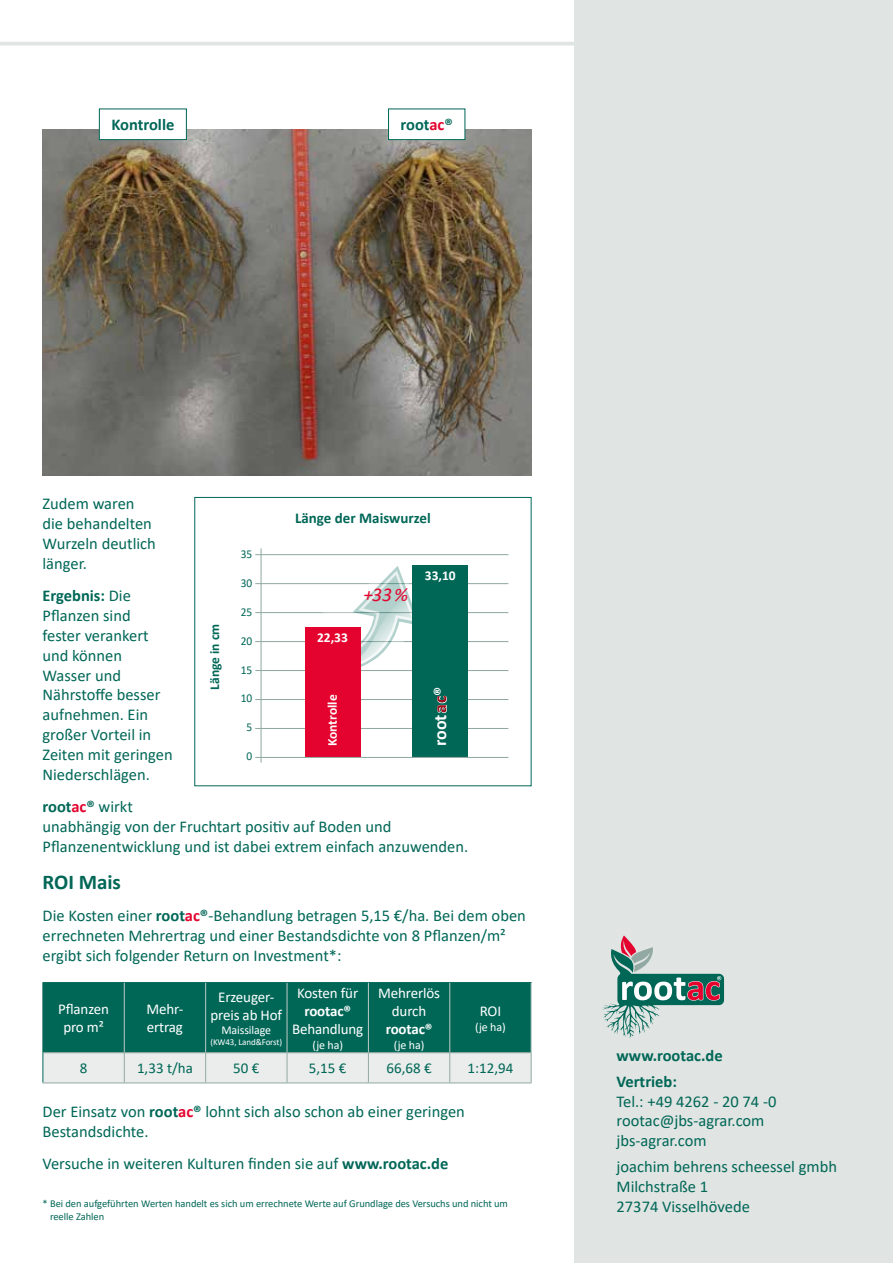
<style>
.page{position:relative;width:893px;height:1263px;background:#fff}
.page>*{position:absolute;margin:0;border:0;box-sizing:border-box;transform-origin:0 0}
.t1{font:700 21px "Calibri";color:#006757}
.t2{font:italic 19.5px "Calibri";color:#e4032e}
.t3{font:700 18px "Calibri";color:#fff}
.t4{font:16.5px/19.8px "Calibri";color:#006757}
.t5{font:700 16.5px/26.2px "Calibri";color:#006757}
.t6{font:15px/18px "Calibri";letter-spacing:-.01em;color:#fff;text-align:center}
.t7{font:15px "Calibri";color:#006757}
.t8{font:700 15px "Calibri";color:#006757}
.t9{font:700 15px "Calibri";letter-spacing:-.01em;color:#fff}
.t10{font:700 13.5px "Calibri";color:#fff}
.t11{font:700 13.5px "Calibri";color:#006757}
.t12{font:12px "Calibri";letter-spacing:-.01em;color:#fff}
.t13{font:12px "Calibri";letter-spacing:-.01em;color:#006757;scale:.95 1}
.t14{font:10.5px/12.6px "Calibri";letter-spacing:-.005em;color:#006757}
.t15{font:9px "Calibri";letter-spacing:-.01em;color:#fff}
.s1{color:#e4032e}
.s2{font-weight:700}
.s3{font-weight:700;color:#e4032e}
</style>
<div class="page">
<div style="left:574px;top:0;width:319px;height:1263px;background:#e0e4e2"></div>
<hr style="left:0;top:42px;width:893px;height:3px;background:#e0e4e2">
<svg style="left:602px;top:935px;width:122px;height:103px"></svg>
<hr style="left:255px;top:612px;width:253px;height:1px;background:#91a9a2">
<hr style="left:255px;top:554px;width:253px;height:1px;background:#91a9a2">
<hr style="left:255px;top:699px;width:253px;height:1px;background:#91a9a2">
<hr style="left:255px;top:641px;width:253px;height:1px;background:#91a9a2">
<hr style="left:255px;top:583px;width:253px;height:1px;background:#91a9a2">
<hr style="left:255px;top:728px;width:253px;height:1px;background:#91a9a2">
<hr style="left:255px;top:670px;width:253px;height:1px;background:#91a9a2">
<svg style="left:284px;top:565px;width:150px;height:129px"></svg>
<hr style="left:261px;top:548px;width:1px;height:215px;background:#91a9a2">
<div style="left:305px;top:628px;width:55px;height:129px;background:#e4032e"></div>
<div style="left:413px;top:566px;width:55px;height:191px;background:#006757"></div>
<hr style="left:255px;top:757px;width:253px;height:1px;background:#91a9a2">
<img style="left:43px;top:130px;width:488px;height:346px">
<div style="left:99px;top:109px;width:87px;height:31px;background:#fff"></div>
<div style="left:99px;top:108px;width:88px;height:32px;border:1px solid #006757"></div>
<div style="left:388px;top:109px;width:77px;height:31px;background:#fff"></div>
<div style="left:388px;top:108px;width:77px;height:32px;border:1px solid #006757"></div>
<svg style="left:43px;top:982px;width:489px;height:101px;background:#468e83"></svg>
<hr style="left:43px;top:1082px;width:81px;height:1px;background:#91a9a2">
<hr style="left:124px;top:1082px;width:82px;height:1px;background:#91a9a2">
<hr style="left:206px;top:1082px;width:81px;height:1px;background:#91a9a2">
<hr style="left:287px;top:1082px;width:81px;height:1px;background:#91a9a2">
<hr style="left:368px;top:1082px;width:82px;height:1px;background:#91a9a2">
<hr style="left:450px;top:1082px;width:81px;height:1px;background:#91a9a2">
<p class="t5" style="left:111px;top:112px;width:65px">Kontrolle</p>
<p class="t5" style="left:401px;top:112px;width:54px">root<span class="s1">ac</span>®</p>
<p class="t4" style="left:43px;top:494px;width:115px">Zudem waren die behandelten<br>Wurzeln deutlich länger.</p>
<p class="t4" style="left:43px;top:586px;width:132px"><span class="s2">Ergebnis:</span> Die<br>Pflanzen sind fester verankert und können<br>Wasser und<br>Nährstoffe besser aufnehmen. Ein großer Vorteil in<br>Zeiten mit geringen<br>Niederschlägen.</p>
<p class="t4" style="left:43px;top:796px;width:427px"><span class="s2">root</span><span class="s3">ac</span><span class="s2">®</span> wirkt<br>unabhängig von der Fruchtart positiv auf Boden und<br>Pflanzenentwicklung und ist dabei extrem einfach anzuwenden.</p>
<p class="t8" style="left:295px;top:507px;width:137px">Länge der Maiswurzel</p>
<p class="t13" style="left:241px;top:545px;width:14px">35</p>
<p class="t13" style="left:241px;top:574px;width:14px">30</p>
<p class="t13" style="left:241px;top:603px;width:14px">25</p>
<p class="t13" style="left:241px;top:632px;width:14px">20</p>
<p class="t13" style="left:241px;top:661px;width:14px">15</p>
<p class="t13" style="left:241px;top:690px;width:14px">10</p>
<p class="t13" style="left:247px;top:719px;width:8px">5</p>
<p class="t13" style="left:247px;top:748px;width:8px">0</p>
<p class="t10" style="left:425px;top:566px;width:32px">33,10</p>
<p class="t2" style="left:363px;top:581px;width:46px">+ 33 %</p>
<p class="t11" style="left:205px;top:690px;width:67px;rotate:-90deg">Länge in cm</p>
<p class="t10" style="left:317px;top:628px;width:32px">22,33</p>
<p class="t10" style="left:323px;top:746px;width:53px;rotate:-90deg">Kontrolle</p>
<p class="t3" style="left:428px;top:746px;width:61px;rotate:-90deg">rootac®</p>
<p class="t1" style="left:43px;top:867px;width:80px">ROI Mais</p>
<p class="t4" style="left:43px;top:905px;width:485px">Die Kosten einer <span class="s2">root</span><span class="s3">ac</span><span class="s2">®</span>-Behandlung betragen 5,15 €/ha. Bei dem oben errechneten Mehrertrag und einer Bestandsdichte von 8 Pflanzen/m² ergibt sich folgender Return on Investment*:</p>
<p class="t6" style="left:58px;top:1000px;width:52px">Pflanzen pro m²</p>
<p class="t6" style="left:146px;top:1000px;width:38px;text-align:left">Mehr&shy;ertrag</p>
<p class="t6" style="left:210px;top:987px;width:73px">Erzeuger&shy;preis ab Hof</p>
<p class="t12" style="left:221px;top:1022px;width:51px">Maissilage</p>
<p class="t15" style="left:210px;top:1036px;width:73px">(KW43, Land&amp;Forst)</p>
<p class="t6" style="left:297px;top:984px;width:63px">Kosten für</p>
<p class="t9" style="left:304px;top:1000px;width:48px">rootac®</p>
<p class="t6" style="left:292px;top:1020px;width:73px">Behandlung</p>
<p class="t12" style="left:312px;top:1036px;width:32px">(je ha)</p>
<p class="t6" style="left:378px;top:984px;width:63px">Mehrerlös durch</p>
<p class="t9" style="left:386px;top:1018px;width:48px">rootac®</p>
<p class="t12" style="left:394px;top:1036px;width:32px">(je ha)</p>
<p class="t6" style="left:480px;top:1002px;width:23px">ROI</p>
<p class="t12" style="left:475px;top:1018px;width:32px">(je ha)</p>
<p class="t7" style="left:80px;top:1058px;width:9px">8</p>
<p class="t7" style="left:137px;top:1058px;width:57px">1,33 t/ha</p>
<p class="t7" style="left:233px;top:1058px;width:28px">50 €</p>
<p class="t7" style="left:309px;top:1058px;width:39px">5,15 €</p>
<p class="t7" style="left:386px;top:1058px;width:47px">66,68 €</p>
<p class="t7" style="left:468px;top:1058px;width:47px">1:12,94</p>
<p class="t4" style="left:43px;top:1101px;width:424px">Der Einsatz von <span class="s2">root</span><span class="s3">ac</span><span class="s2">®</span> lohnt sich also schon ab einer geringen<br>Bestandsdichte.</p>
<p class="t4" style="left:43px;top:1153px;width:407px">Versuche in weiteren Kulturen finden sie auf <span class="s2">www.rootac.de</span></p>
<p class="t14" style="left:50px;top:1197px;width:459px;text-indent:-7px">* Bei den aufgeführten Werten handelt es sich um errechnete Werte auf Grundlage des Versuchs und nicht um reelle Zahlen</p>
<p class="t5" style="left:617px;top:1042px;width:108px">www.rootac.de<br>Vertrieb:</p>
<p class="t4" style="left:617px;top:1091px;width:161px">Tel.: +49 4262 - 20 74 -0 rootac@jbs-agrar.com jbs-agrar.com</p>
<p class="t4" style="left:617px;top:1156px;width:222px">joachim behrens scheessel gmbh<br>Milchstraße 1<br>27374 Visselhövede</p>
</div>
